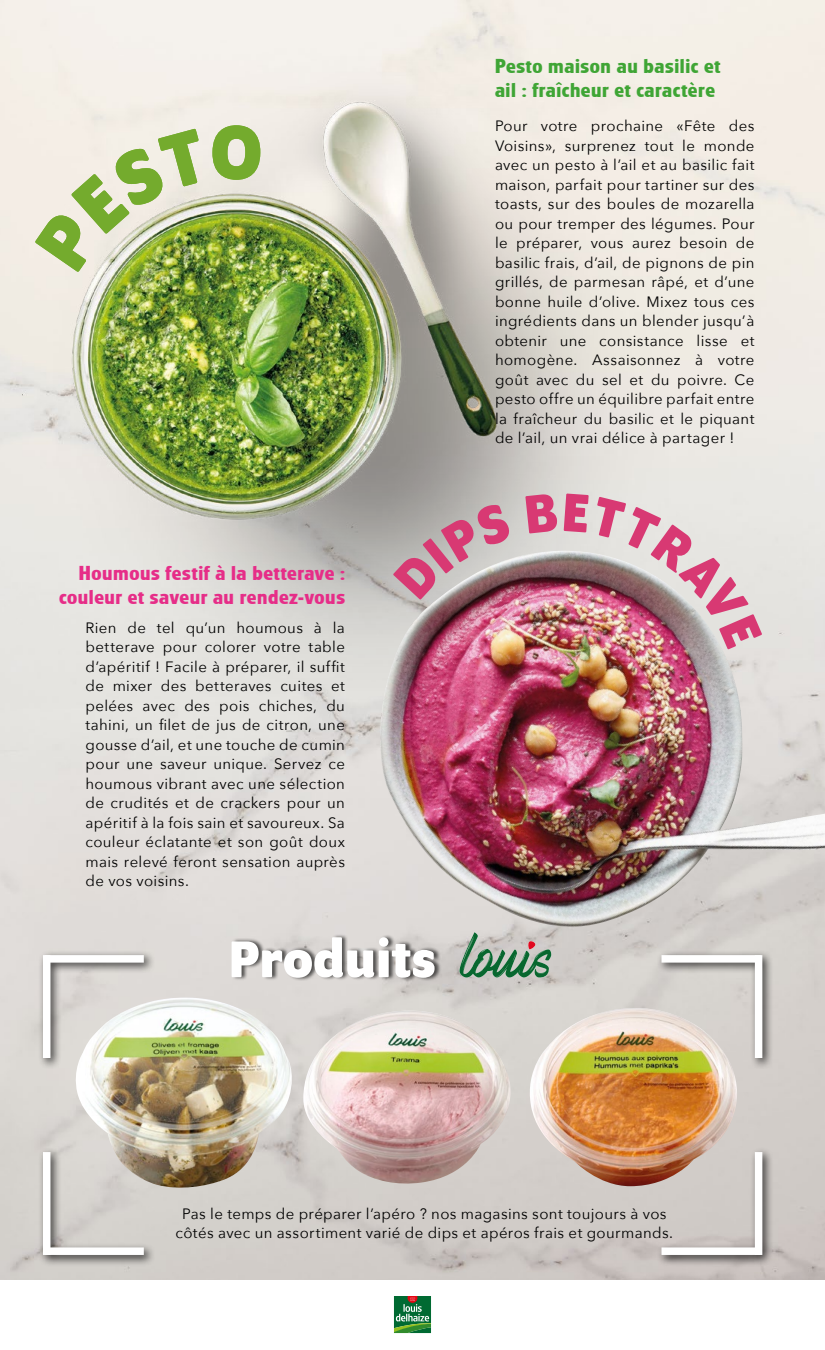
<style>
.page{position:relative;width:825px;height:1350px;background:#fff}
.page>*{position:absolute;margin:0;border:0;box-sizing:border-box;transform-origin:0 0}
.t1{font:700 55.8px "Program OT";color:#fff}
.t2{font:700 21px/24px "Glasgow RR";letter-spacing:.03em;color:#e62d88;text-align:right}
.t3{font:700 21px/24px "Glasgow RR";letter-spacing:.03em;color:#3fa535}
.t4{font:15px/19.5px "Avenir Next";letter-spacing:.025em;color:#000;text-align:justify}
</style>
<div class="page">
<img style="left:0;top:0;width:825px;height:1280px">
<img style="left:0;top:0;width:668px;height:767px">
<svg style="left:394px;top:1296px;width:37px;height:37px"></svg>
<img style="left:73px;top:998px;width:221px;height:191px">
<img style="left:528px;top:1008px;width:209px;height:178px">
<img style="left:303px;top:1011px;width:208px;height:175px">
<img style="left:376px;top:551px;width:449px;height:377px">
<div style="left:232px;top:933px;width:210px;height:48px;background:#000;opacity:.62"></div>
<svg style="left:459px;top:932px;width:92px;height:46px;background:#91a996"></svg>
<div style="left:656px;top:949px;width:118px;height:120px;background:#000;opacity:.75"></div>
<div style="left:661px;top:955px;width:100px;height:8px;background:#fff"></div>
<div style="left:755px;top:955px;width:7px;height:103px;background:#fff"></div>
<div style="left:656px;top:1146px;width:118px;height:120px;background:#000;opacity:.75"></div>
<div style="left:661px;top:1247px;width:100px;height:8px;background:#fff"></div>
<div style="left:755px;top:1152px;width:7px;height:103px;background:#fff"></div>
<div style="left:37px;top:1146px;width:118px;height:120px;background:#000;opacity:.75"></div>
<div style="left:45px;top:1247px;width:99px;height:8px;background:#fff"></div>
<div style="left:43px;top:1152px;width:7px;height:103px;background:#fff"></div>
<div style="left:37px;top:949px;width:118px;height:120px;background:#000;opacity:.75"></div>
<div style="left:45px;top:955px;width:99px;height:8px;background:#fff"></div>
<div style="left:43px;top:955px;width:7px;height:103px;background:#fff"></div>
<img style="left:35px;top:125px;width:226px;height:147px">
<svg style="left:393px;top:502px;width:119px;height:98px;background:#b7b1ae"></svg>
<svg style="left:525px;top:493px;width:33px;height:41px"></svg>
<img style="left:564px;top:494px;width:198px;height:156px">
<h2 class="t3" style="left:495px;top:54px;width:227px">Pesto maison au basilic et ail : fraîcheur et caractère</h2>
<h2 class="t2" style="left:59px;top:562px;width:287px">Houmous festif à la betterave : couleur et saveur au rendez-vous</h2>
<p class="t4" style="left:86px;top:617px;width:261px">Rien de tel qu’un houmous à la betterave pour colorer votre table d’apéritif ! Facile à préparer, il suffit de mixer des betteraves cuites et pelées avec des pois chiches, du tahini, un filet de jus de citron, une gousse d’ail, et une touche de cumin pour une saveur unique. Servez ce houmous vibrant avec une sélection de crudités et de crackers pour un apéritif à la fois sain et savoureux. Sa couleur éclatante et son goût doux mais relevé feront sensation auprès de vos voisins.</p>
<h1 class="t1" style="left:229px;top:927px;width:208px">Produits</h1>
<p class="t4" style="left:495px;top:116px;width:261px">Pour votre prochaine «Fête des Voisins», surprenez tout le monde avec un pesto à l’ail et au basilic fait maison, parfait pour tartiner sur des toasts, sur des boules de mozarella ou pour tremper des légumes. Pour le préparer, vous aurez besoin de basilic frais, d’ail, de pignons de pin grillés, de parmesan râpé, et d’une bonne huile d’olive. Mixez tous ces ingrédients dans un blender jusqu’à obtenir une consistance lisse et homogène. Assaisonnez à votre goût avec du sel et du poivre. Ce pesto offre un équilibre parfait entre la fraîcheur du basilic et le piquant de l’ail, un vrai délice à partager !</p>
<p class="t4" style="left:175px;top:1203px;width:499px;text-align:center">Pas le temps de préparer l’apéro ? nos magasins sont toujours à vos côtés avec un assortiment varié de dips et apéros frais et gourmands.</p>
</div>
